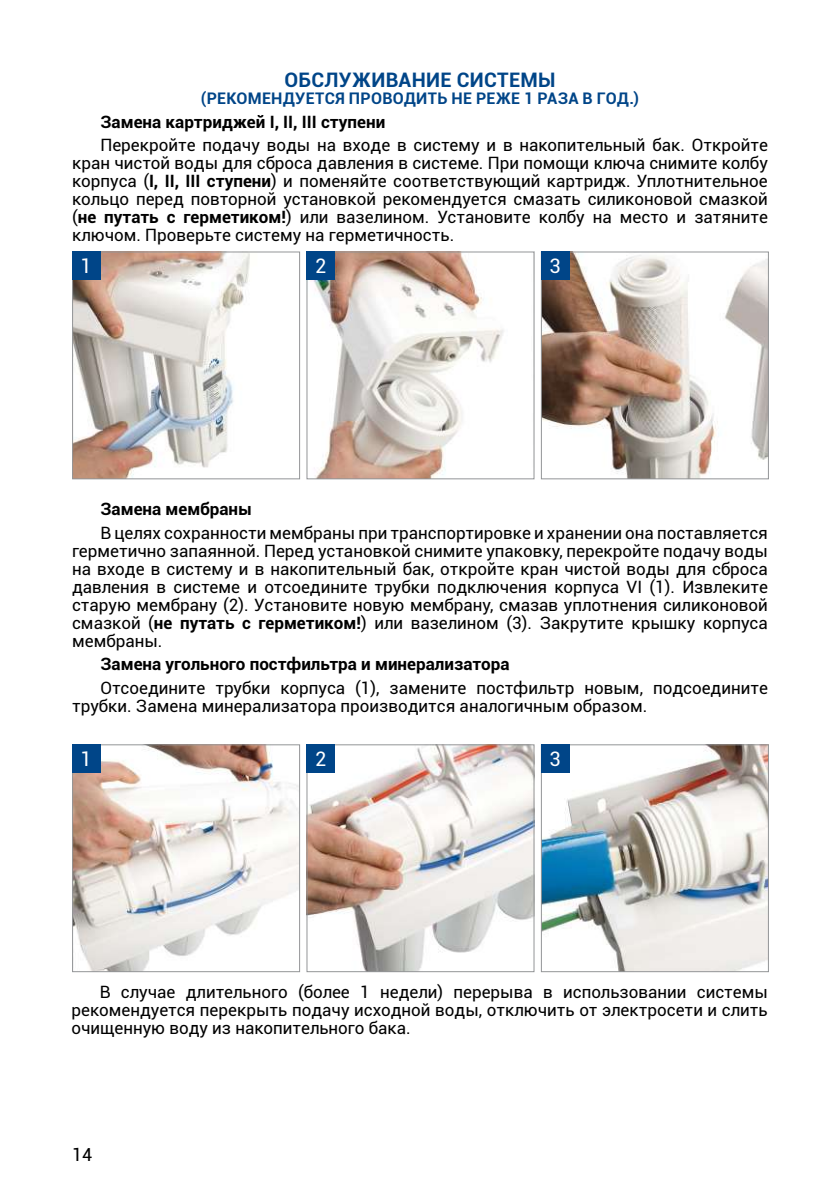
<style>
.page{position:relative;width:840px;height:1191px;background:#fff}
.page>*{position:absolute;margin:0;border:0;box-sizing:border-box;transform-origin:0 0}
.t1{font:700 20px "Roboto";letter-spacing:.015em;color:#004588}
.t2{font:20px "Roboto";color:#fff}
.t3{font:18px "Roboto";color:#000}
.t4{font:17px/18px "Roboto";color:#000;text-align:justify}
.t5{font:700 17px "Roboto";color:#000}
.t6{font:700 16px "Roboto";letter-spacing:.02em;color:#004588}
.s1{font-weight:700}
</style>
<div class="page">
<img style="left:308px;top:746px;width:224px;height:224px">
<div style="left:306px;top:744px;width:228px;height:228px;border:1px solid #939597"></div>
<div style="left:306px;top:744px;width:28px;height:28px;background:#004588"></div>
<img style="left:542px;top:746px;width:224px;height:224px">
<div style="left:540px;top:744px;width:228px;height:228px;border:1px solid #939597"></div>
<div style="left:540px;top:744px;width:29px;height:28px;background:#004588"></div>
<img style="left:74px;top:746px;width:224px;height:224px">
<div style="left:72px;top:744px;width:228px;height:228px;border:1px solid #939597"></div>
<div style="left:72px;top:744px;width:28px;height:28px;background:#004588"></div>
<img style="left:312px;top:253px;width:192px;height:224px">
<div style="left:306px;top:251px;width:228px;height:228px;border:1px solid #939597"></div>
<div style="left:306px;top:251px;width:28px;height:29px;background:#004588"></div>
<img style="left:542px;top:253px;width:224px;height:224px">
<div style="left:540px;top:251px;width:228px;height:228px;border:1px solid #939597"></div>
<div style="left:540px;top:251px;width:29px;height:29px;background:#004588"></div>
<img style="left:74px;top:253px;width:176px;height:224px">
<div style="left:72px;top:251px;width:228px;height:228px;border:1px solid #939597"></div>
<div style="left:72px;top:251px;width:28px;height:29px;background:#004588"></div>
<p class="t1" style="left:284px;top:66px;width:272px">ОБСЛУЖИВАНИЕ СИСТЕМЫ</p>
<p class="t6" style="left:201px;top:87px;width:439px">(РЕКОМЕНДУЕТСЯ ПРОВОДИТЬ НЕ РЕЖЕ 1 РАЗА В ГОД.)</p>
<p class="t5" style="left:100px;top:110px;width:286px">Замена картриджей I, II, III ступени</p>
<p class="t4" style="left:72px;top:136px;width:697px;text-indent:28px">Перекройте подачу воды на входе в систему и в накопительный бак. Откройте кран чистой воды для сброса давления в системе. При помощи ключа снимите колбу корпуса (<span class="s1">I, II, III ступени</span>) и поменяйте соответствующий картридж. Уплотнительное кольцо перед повторной установкой рекомендуется смазать силиконовой смазкой (<span class="s1">не путать с герметиком!</span>) или вазелином. Установите колбу на место и затяните ключом. Проверьте систему на герметичность.</p>
<p class="t2" style="left:81px;top:252px;width:13px">1</p>
<p class="t2" style="left:315px;top:252px;width:13px">2</p>
<p class="t2" style="left:549px;top:252px;width:13px">3</p>
<p class="t5" style="left:100px;top:497px;width:153px">Замена мембраны</p>
<p class="t4" style="left:72px;top:523px;width:697px;text-indent:28px">В целях сохранности мембраны при транспортировке и хранении она поставляется герметично запаянной. Перед установкой снимите упаковку, перекройте подачу воды на входе в систему и в накопительный бак, откройте кран чистой воды для сброса давления в системе и отсоедините трубки подключения корпуса VI (1). Извлеките старую мембрану (2). Установите новую мембрану, смазав уплотнения силиконовой смазкой (<span class="s1">не путать с герметиком!</span>) или вазелином (3). Закрутите крышку корпуса мембраны.</p>
<p class="t5" style="left:100px;top:652px;width:410px">Замена угольного постфильтра и минерализатора</p>
<p class="t4" style="left:72px;top:678px;width:697px;text-indent:28px">Отсоедините трубки корпуса (1), замените постфильтр новым, подсоедините трубки. Замена минерализатора производится аналогичным образом.</p>
<p class="t2" style="left:81px;top:745px;width:13px">1</p>
<p class="t2" style="left:315px;top:745px;width:13px">2</p>
<p class="t2" style="left:549px;top:745px;width:13px">3</p>
<p class="t4" style="left:71px;top:982px;width:697px;text-indent:28px">В случае длительного (более 1 недели) перерыва в использовании системы рекомендуется перекрыть подачу исходной воды, отключить от электросети и слить очищенную воду из накопительного бака.</p>
<p class="t3" style="left:72px;top:1141px;width:22px">14</p>
</div>
